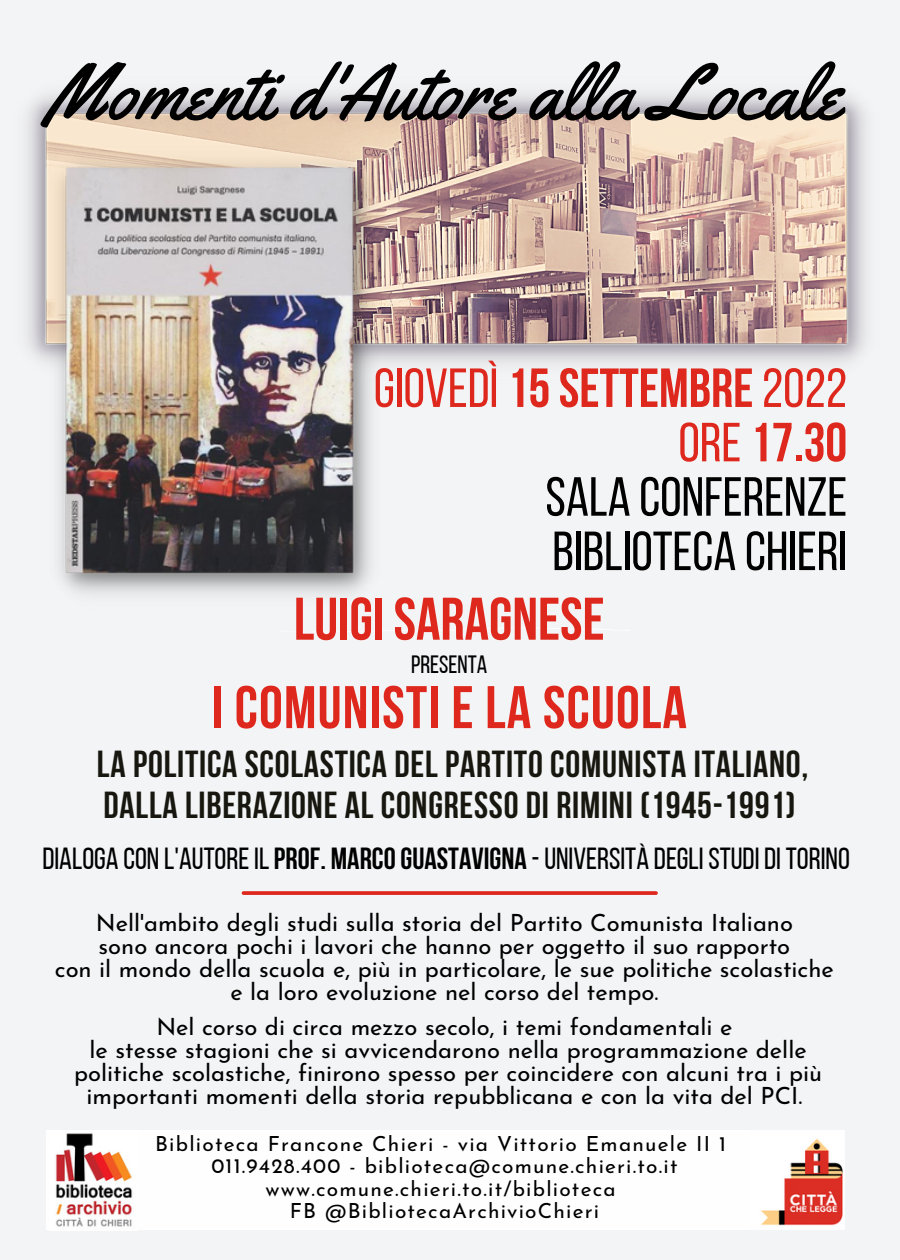
<style>
.page{position:relative;width:900px;height:1260px;background:#f3f4f5}
.page>*{position:absolute;margin:0;border:0;box-sizing:border-box;transform-origin:0 0}
.t1{font:78.75px "Yellowtail";color:#000}
.t2{font:700 60px "Bebas Neue";letter-spacing:.02em;color:#de281d}
.t3{font:700 60px "Bebas Neue";color:#de281d}
.t4{font:55px/54.5px "Bebas Neue";color:#000;text-align:right}
.t5{font:700 37.5px/41.2px "Bebas Neue";letter-spacing:.02em;color:#171710}
.t6{font:30.5px "Bebas Neue";color:#000}
.t7{font:25px "Bebas Neue";color:#000}
.t8{font:23.75px/23px "Josefin Sans";color:#000;text-align:center}
.t9{font:20.75px/22.5px "Josefin Sans";letter-spacing:.06em;color:#000;text-align:center}
.s1{color:#de281d}
.s2{font-weight:700;color:#de281d}
.s3{font-weight:700}
</style>
<div class="page">
<img style="left:27px;top:94px;width:839px;height:269px">
<div style="left:47px;top:1131px;width:798px;height:99px;background:#fefefe"></div>
<img style="left:761px;top:1138px;width:82px;height:88px">
<img style="left:55px;top:1133px;width:78px;height:94px">
<svg style="left:244px;top:891px;width:412px;height:4px;background:#df342a"></svg>
<svg style="left:349px;top:628px;width:277px;height:4px"></svg>
<img style="left:47px;top:147px;width:335px;height:447px">
<h1 class="t1" style="left:47px;top:43px;width:796px">Momenti d'Autore alla Locale</h1>
<h3 class="t4" style="left:374px;top:366px;width:475px"><span class="s1">GIOVEDÌ</span><span class="s2">15SETTEMBRE</span><span class="s1">2022<br>ORE</span><span class="s2">17.30<br></span>SALA CONFERENZE<br>BIBLIOTECA CHIERI</h3>
<h2 class="t3" style="left:294px;top:595px;width:312px">LUIGI SARAGNESE</h2>
<p class="t7" style="left:411px;top:655px;width:78px">PRESENTA</p>
<h2 class="t2" style="left:212px;top:683px;width:477px">I COMUNISTI E LA SCUOLA</h2>
<h3 class="t5" style="left:97px;top:747px;width:713px">LA POLITICA SCOLASTICA DEL PARTITO COMUNISTA ITALIANO,<br>DALLA LIBERAZIONE AL CONGRESSO DI RIMINI (1945-1991)</h3>
<p class="t6" style="left:42px;top:846px;width:809px">DIALOGA CON L'AUTOREIL<span class="s3">PROF. MARCOGUASTAVIGNA</span> -UNIVERSITÀ DEGLI STUDI DI TORINO</p>
<p class="t8" style="left:55px;top:913px;width:781px">Nell'ambito degli studi sulla storia del Partito Comunista Italiano<br>sono ancora pochi i lavori che hanno per oggetto il suo rapporto<br>con il mondo della scuola e, più in particolare, le sue politiche scolastiche e la loro evoluzione nel corso del tempo.</p>
<p class="t8" style="left:74px;top:1018px;width:750px">Nel corso di circa mezzo secolo, i temi fondamentali e<br>le stesse stagioni che si avvicendarono nella programmazione delle politiche scolastiche, finirono spesso per coincidere con alcuni tra i più importanti momenti della storia repubblicana e con la vita del PCI.</p>
<p class="t9" style="left:155px;top:1134px;width:572px">Biblioteca Francone Chieri - via Vittorio Emanuele II 1<br>011.9428.400 - biblioteca@comune.chieri.to.it www.comune.chieri.to.it/biblioteca<br>FB @BibliotecaArchivioChieri</p>
</div>
